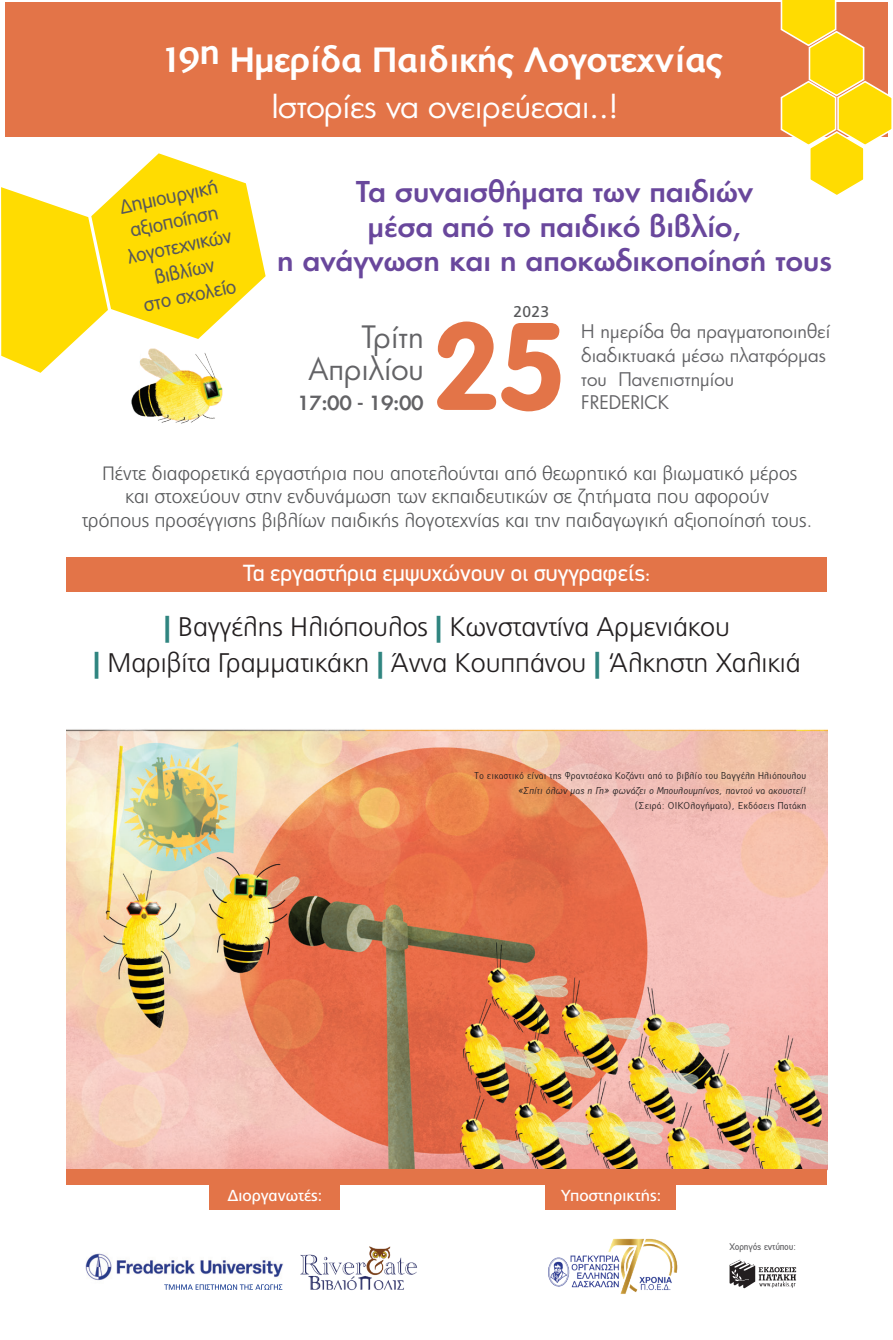
<style>
.page{position:relative;width:893px;height:1340px;background:#fff}
.page>*{position:absolute;margin:0;border:0;box-sizing:border-box;transform-origin:0 0}
.t1{font:700 36.45px "PF Diplomat Sans";letter-spacing:-.02em;color:#fff}
.t2{font:32.18px "PF Futura Neu";letter-spacing:-.02em;color:#fff}
.t3{font:29.93px/31.9px "PF Futura Neu";color:#636366;text-align:right}
.t4{font:500 27.9px/34.4px "PF Futura Neu";color:#69479c;text-align:center}
.t5{font:300 27px/35.6px "PF Catalog";letter-spacing:-.005em;color:#231f20;text-align:center}
.t6{font:23.62px "PF Din Display";color:#fff}
.t7{font:300 19.35px/23.6px "PF Catalog";color:#57585a;text-align:center}
.t8{font:300 19.35px/25.2px "PF Futura Neu Rounded";color:#57585a;text-align:center}
.t9{font:500 18.9px "PF Futura Neu";letter-spacing:-.02em;color:#636366}
.t10{font:18.22px/23.6px "PF Futura Neu";color:#636366}
.t11{font:15.97px "PF Catalog";color:#fff}
.t12{font:15.53px "PF Catalog";color:#57585a}
.t13{font:10.8px/15.1px "PF Report";letter-spacing:.01em;color:#231f20;text-align:right}
.t14{font:500 10.8px "PF Report";letter-spacing:-.02em;color:#636366}
.s1{font-weight:900;color:#308580}
</style>
<div class="page">
<div style="left:6px;top:2px;width:882px;height:135px;background:#e37448"></div>
<img style="left:67px;top:729px;width:760px;height:481px">
<img style="left:300px;top:1246px;width:117px;height:43px">
<img style="left:85px;top:1253px;width:198px;height:28px">
<svg style="left:164px;top:1284px;width:118px;height:5px"></svg>
<img style="left:549px;top:1238px;width:129px;height:56px">
<svg style="left:729px;top:1259px;width:67px;height:29px"></svg>
<div style="left:67px;top:557px;width:760px;height:35px;background:#e37448"></div>
<svg style="left:1px;top:153px;width:265px;height:220px"></svg>
<img style="left:123px;top:335px;width:111px;height:89px">
<svg style="left:437px;top:321px;width:123px;height:90px"></svg>
<div style="left:67px;top:1169px;width:760px;height:15px;background:#e37448"></div>
<div style="left:209px;top:1179px;width:131px;height:30px;background:#e37448"></div>
<div style="left:545px;top:1179px;width:131px;height:30px;background:#e37448"></div>
<svg style="left:780px;top:0;width:112px;height:195px"></svg>
<h1 class="t1" style="left:160px;top:39px;width:564px">19η Ημερίδα Παιδικής Λογοτεχνίας</h1>
<p class="t8" style="left:115px;top:195px;width:107px;rotate:-12deg">Δημιουργική αξιοποίηση λογοτεχνικών βιβλίων<br>στο σχολείο</p>
<h2 class="t2" style="left:271px;top:86px;width:349px">Ιστορίες να ονειρεύεσαι..!</h2>
<h3 class="t4" style="left:277px;top:174px;width:557px">Τα συναισθήματα των παιδιών<br>μέσα από το παιδικό βιβλίο,<br>η ανάγνωση και η αποκωδικοποίησή τους</h3>
<h3 class="t3" style="left:308px;top:320px;width:117px">Τρίτη<br>Απριλίου</h3>
<p class="t9" style="left:297px;top:390px;width:128px">17:00 - 19:00</p>
<p class="t12" style="left:513px;top:302px;width:37px">2023</p>
<p class="t10" style="left:581px;top:319px;width:251px">Η ημερίδα θα πραγματοποιηθεί διαδικτυακά μέσω πλατφόρμας του Πανεπιστημίου<br>FREDERICK</p>
<p class="t7" style="left:82px;top:461px;width:732px">Πέντε διαφορετικά εργαστήρια που αποτελούνται από θεωρητικό και βιωματικό μέρος<br>και στοχεύουν στην ενδυνάμωση των εκπαιδευτικών σε ζητήματα που αφορούν<br>τρόπους προσέγγισης βιβλίων παιδικής λογοτεχνίας και την παιδαγωγική αξιοποίησή τους.</p>
<p class="t6" style="left:243px;top:559px;width:409px">Τα εργαστήρια εμψυχώνουν οι συγγραφείς:</p>
<h3 class="t5" style="left:93px;top:609px;width:709px"><span class="s1">|</span> Βαγγέλης Ηλιόπουλος <span class="s1">|</span> Κωνσταντίνα Αρμενιάκου<br><span class="s1">|</span> Μαριβίτα Γραμματικάκη <span class="s1">|</span> Άννα Κουππάνου <span class="s1">|</span> ‘Αλκηστη Χαλικιά</h3>
<p class="t13" style="left:475px;top:768px;width:335px">Τo εικαστικό είναι της Φραντσέσκα Κοζάντι από το βιβλίο του Βαγγέλη Ηλιόπουλου «Σπίτι όλων μας η Γη» φωνάζει ο Μπουλουμπίνος, παντού να ακουστεί!<br>(Σειρά: ΟΙΚΟλογήματα), Εκδόσεις Πατάκη</p>
<p class="t11" style="left:227px;top:1186px;width:97px">Διοργανωτές:</p>
<p class="t11" style="left:561px;top:1186px;width:102px">Υποστηρικτής:</p>
<p class="t14" style="left:729px;top:1240px;width:68px">Χορηγός εντύπου:</p>
</div>
